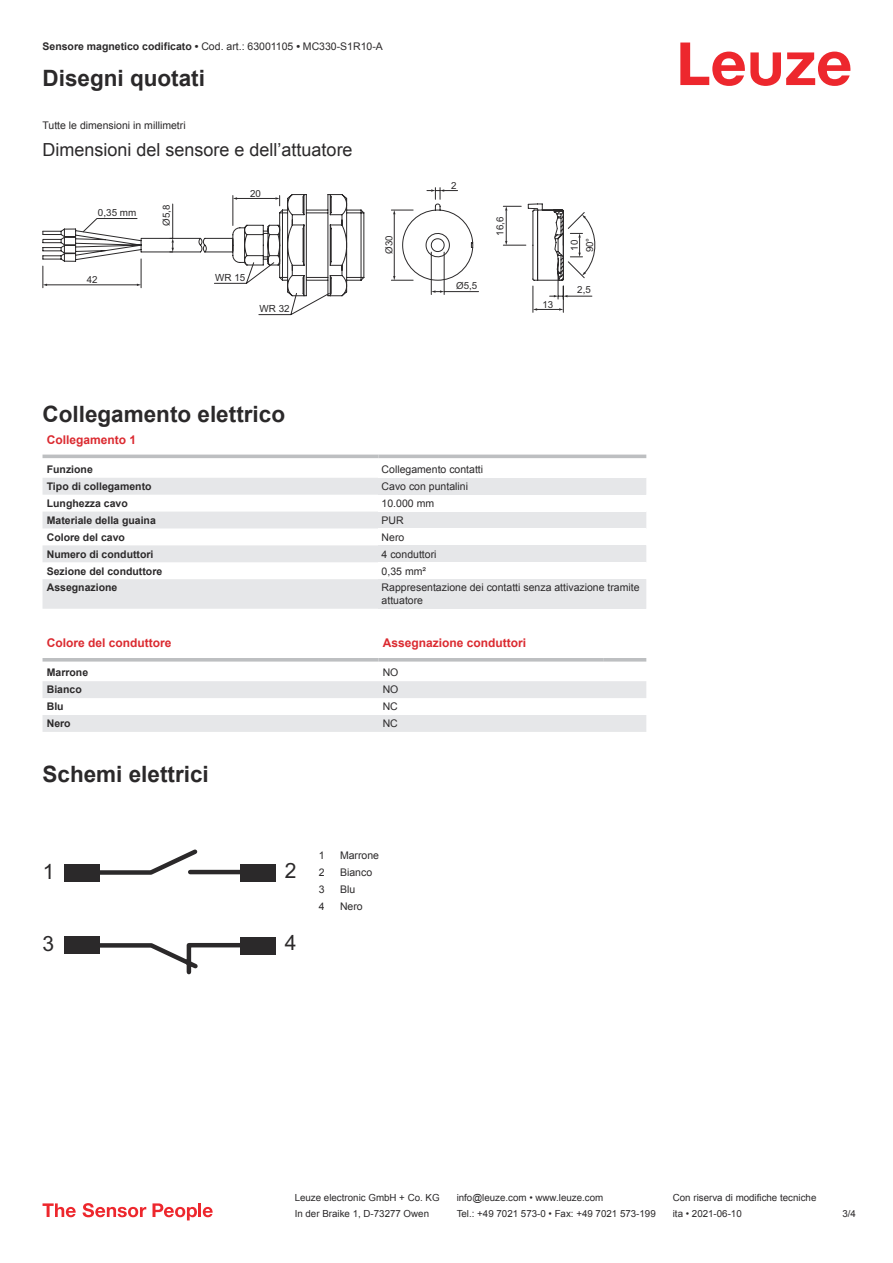
<style>
.page{position:relative;width:893px;height:1263px;background:#fff}
.page>*{position:absolute;margin:0;border:0;box-sizing:border-box;transform-origin:0 0}
.t1{font:700 22.5px "Arial";color:#2b292a}
.t2{font:21px "Arial";color:#2b292a}
.t3{font:18px "Arial";color:#2b292a}
.t4{font:700 12px "Arial";color:#db2a30}
.t5{font:10.5px/12.6px "Arial";color:#2b292a}
.t6{font:700 10.5px "Arial";color:#2b292a}
.t7{font:9.9px "Arial";color:#2b292a}
.t8{font:9.75px/15.3px "Arial";color:#2b292a}
.s1{font-weight:700}
</style>
<div class="page">
<svg style="left:680px;top:43px;width:170px;height:43px"></svg>
<svg style="left:43px;top:454px;width:603px;height:1px"></svg>
<svg style="left:43px;top:478px;width:335px;height:131px;fill:#e6e7e9"></svg>
<hr style="left:43px;top:455px;width:335px;height:3px;background:#bdbfc1">
<hr style="left:378px;top:455px;width:268px;height:3px;background:#bdbfc1">
<div style="left:378px;top:478px;width:268px;height:17px;background:#e6e7e9"></div>
<div style="left:378px;top:512px;width:268px;height:16px;background:#e6e7e9"></div>
<div style="left:378px;top:545px;width:268px;height:17px;background:#e6e7e9"></div>
<div style="left:378px;top:579px;width:268px;height:30px;background:#e6e7e9"></div>
<svg style="left:43px;top:681px;width:603px;height:51px"></svg>
<svg style="left:43px;top:658px;width:335px;height:4px"></svg>
<svg style="left:378px;top:658px;width:226px;height:4px"></svg>
<svg style="left:604px;top:658px;width:42px;height:4px"></svg>
<svg style="left:43px;top:1203px;width:33px;height:14px"></svg>
<svg style="left:83px;top:1203px;width:63px;height:14px"></svg>
<svg style="left:153px;top:1203px;width:44px;height:17px"></svg>
<hr style="left:198px;top:1203px;width:3px;height:14px;background:#ed272d">
<svg style="left:203px;top:1207px;width:10px;height:10px"></svg>
<svg style="left:43px;top:187px;width:553px;height:128px"></svg>
<svg style="left:233px;top:197px;width:4px;height:3px"></svg>
<svg style="left:275px;top:197px;width:5px;height:3px"></svg>
<svg style="left:172px;top:238px;width:2px;height:14px"></svg>
<svg style="left:431px;top:189px;width:13px;height:3px"></svg>
<svg style="left:554px;top:295px;width:13px;height:2px"></svg>
<svg style="left:582px;top:215px;width:4px;height:3px"></svg>
<svg style="left:582px;top:272px;width:4px;height:4px"></svg>
<svg style="left:559px;top:308px;width:4px;height:3px"></svg>
<svg style="left:533px;top:308px;width:4px;height:3px"></svg>
<svg style="left:578px;top:233px;width:3px;height:5px"></svg>
<svg style="left:578px;top:253px;width:3px;height:4px"></svg>
<svg style="left:431px;top:290px;width:13px;height:3px"></svg>
<div style="left:64px;top:864px;width:36px;height:17px;background:#2b292a"></div>
<div style="left:64px;top:936px;width:36px;height:18px;background:#2b292a"></div>
<svg style="left:95px;top:849px;width:151px;height:125px"></svg>
<div style="left:240px;top:865px;width:35px;height:17px;background:#2b292a"></div>
<div style="left:240px;top:937px;width:36px;height:17px;background:#2b292a"></div>
<p class="t5" style="left:43px;top:41px;width:342px"><span class="s1">Sensore magnetico codificato •</span> Cod. art.: 63001105 <span class="s1">•</span> MC330-S1R10-A</p>
<h1 class="t1" style="left:43px;top:70px;width:164px">Disegni quotati</h1>
<p class="t5" style="left:43px;top:120px;width:145px">Tutte le dimensioni in millimetri</p>
<h3 class="t3" style="left:43px;top:142px;width:312px">Dimensioni del sensore e dell’attuatore</h3>
<p class="t7" style="left:98px;top:209px;width:40px">0,35 mm</p>
<p class="t8" style="left:87px;top:273px;width:12px">42</p>
<p class="t8" style="left:159px;top:226px;width:23px;rotate:-90deg">Ø5,8</p>
<p class="t8" style="left:250px;top:186px;width:12px">20</p>
<p class="t7" style="left:215px;top:274px;width:32px">WR 15</p>
<p class="t7" style="left:260px;top:305px;width:32px">WR 32</p>
<p class="t8" style="left:382px;top:254px;width:20px;rotate:-90deg">Ø30</p>
<p class="t8" style="left:451px;top:178px;width:7px">2</p>
<p class="t8" style="left:456px;top:278px;width:23px">Ø5,5</p>
<p class="t8" style="left:493px;top:236px;width:20px;rotate:-90deg">16,6</p>
<p class="t8" style="left:542px;top:297px;width:12px">13</p>
<p class="t8" style="left:567px;top:252px;width:16px;rotate:-90deg">10<br>90°</p>
<p class="t8" style="left:577px;top:283px;width:15px">2,5</p>
<h1 class="t1" style="left:43px;top:405px;width:244px">Collegamento elettrico</h1>
<p class="t4" style="left:47px;top:435px;width:91px">Collegamento 1</p>
<p class="t6" style="left:47px;top:465px;width:48px">Funzione</p>
<p class="t5" style="left:382px;top:464px;width:103px">Collegamento contatti</p>
<p class="t6" style="left:47px;top:482px;width:106px">Tipo di collegamento</p>
<p class="t5" style="left:382px;top:481px;width:88px">Cavo con puntalini</p>
<p class="t6" style="left:47px;top:499px;width:83px">Lunghezza cavo</p>
<p class="t5" style="left:382px;top:498px;width:54px">10.000 mm</p>
<p class="t6" style="left:47px;top:516px;width:111px">Materiale della guaina</p>
<p class="t5" style="left:382px;top:515px;width:24px">PUR</p>
<p class="t6" style="left:47px;top:533px;width:80px">Colore del cavo</p>
<p class="t5" style="left:382px;top:532px;width:24px">Nero</p>
<p class="t6" style="left:47px;top:550px;width:108px">Numero di conduttori</p>
<p class="t5" style="left:382px;top:549px;width:56px">4 conduttori</p>
<p class="t6" style="left:47px;top:567px;width:117px">Sezione del conduttore</p>
<p class="t5" style="left:382px;top:565px;width:46px">0,35 mm²</p>
<p class="t6" style="left:47px;top:584px;width:72px">Assegnazione</p>
<p class="t5" style="left:382px;top:582px;width:259px">Rappresentazione dei contatti senza attivazione tramite attuatore</p>
<p class="t4" style="left:47px;top:638px;width:126px">Colore del conduttore</p>
<p class="t4" style="left:383px;top:638px;width:145px">Assegnazione conduttori</p>
<p class="t6" style="left:47px;top:669px;width:43px">Marrone</p>
<p class="t5" style="left:383px;top:667px;width:17px">NO</p>
<p class="t6" style="left:47px;top:686px;width:37px">Bianco</p>
<p class="t5" style="left:383px;top:684px;width:17px">NO</p>
<p class="t6" style="left:47px;top:703px;width:18px">Blu</p>
<p class="t5" style="left:383px;top:701px;width:17px">NC</p>
<p class="t6" style="left:47px;top:719px;width:25px">Nero</p>
<p class="t5" style="left:383px;top:718px;width:17px">NC</p>
<h1 class="t1" style="left:43px;top:766px;width:168px">Schemi elettrici</h1>
<h2 class="t2" style="left:43px;top:863px;width:13px">1</h2>
<h2 class="t2" style="left:43px;top:935px;width:13px">3</h2>
<h2 class="t2" style="left:285px;top:862px;width:13px">2</h2>
<h2 class="t2" style="left:285px;top:935px;width:13px">4</h2>
<p class="t5" style="left:319px;top:850px;width:7px">1</p>
<p class="t5" style="left:340px;top:850px;width:41px">Marrone</p>
<p class="t5" style="left:319px;top:867px;width:7px">2</p>
<p class="t5" style="left:340px;top:867px;width:34px">Bianco</p>
<p class="t5" style="left:319px;top:884px;width:7px">3</p>
<p class="t5" style="left:340px;top:884px;width:17px">Blu</p>
<p class="t5" style="left:319px;top:901px;width:7px">4</p>
<p class="t5" style="left:340px;top:901px;width:24px">Nero</p>
<p class="t8" style="left:295px;top:1191px;width:146px">Leuze electronic GmbH + Co. KG</p>
<p class="t8" style="left:457px;top:1191px;width:148px">info@leuze.com • www.leuze.com</p>
<p class="t8" style="left:673px;top:1191px;width:145px">Con riserva di modifiche tecniche</p>
<p class="t8" style="left:295px;top:1207px;width:136px">In der Braike 1, D-73277 Owen</p>
<p class="t8" style="left:457px;top:1207px;width:201px">Tel.: +49 7021 573-0 • Fax: +49 7021 573-199</p>
<p class="t8" style="left:673px;top:1207px;width:70px">ita • 2021-06-10</p>
<p class="t8" style="left:842px;top:1207px;width:15px">3 /4</p>
</div>
